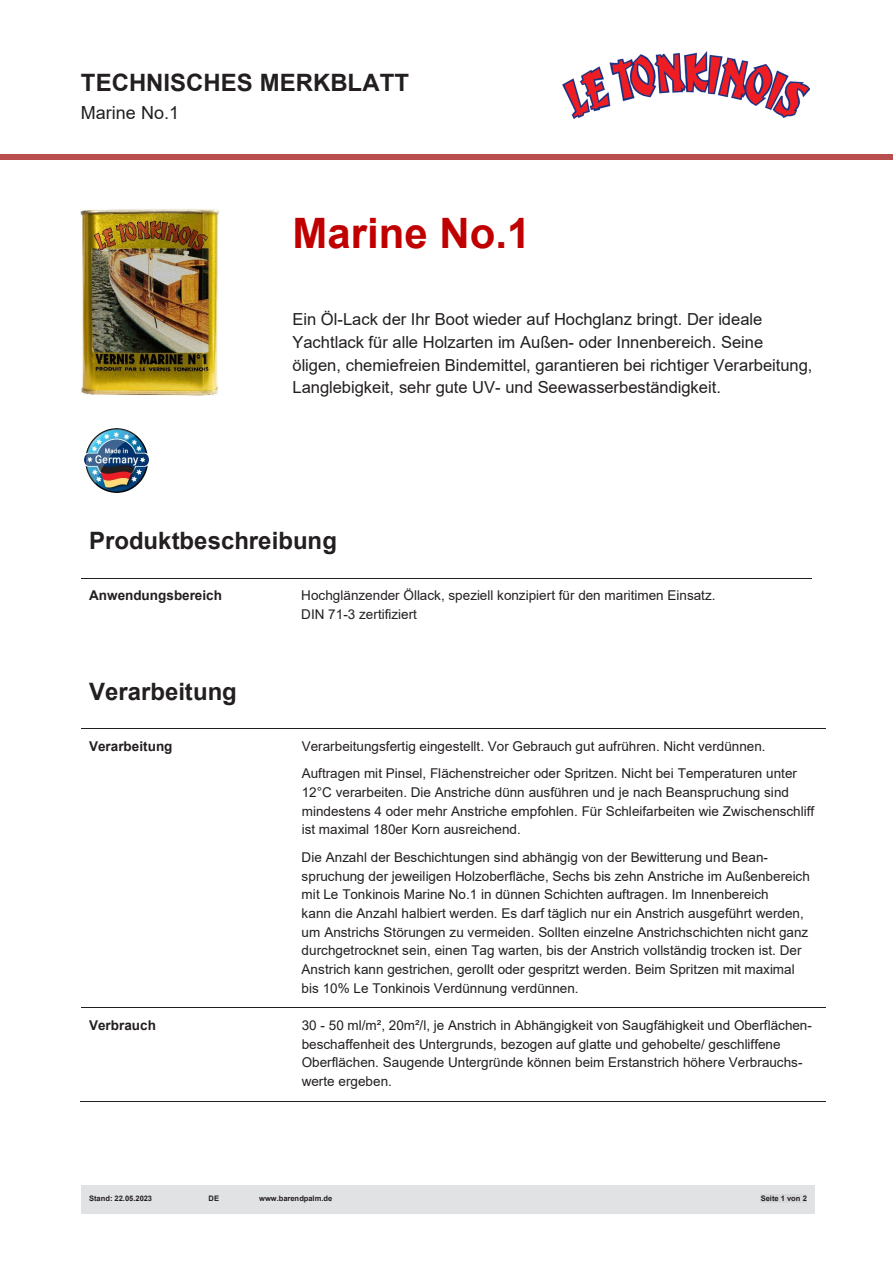
<style>
.page{position:relative;width:893px;height:1263px;background:#fff}
.page>*{position:absolute;margin:0;border:0;box-sizing:border-box;transform-origin:0 0}
.t1{font:700 42px "Arial";color:#c00000}
.t2{font:700 24px "Arial";color:#231f20}
.t3{font:18px "Arial";color:#231f20}
.t4{font:16.5px/22.8px "Arial";color:#231f20}
.t5{font:13.5px/18.6px "Arial";letter-spacing:.005em;color:#231f20}
.t6{font:700 13.5px "Arial";color:#231f20}
.t7{font:700 7.5px "Arial";letter-spacing:-.01em;color:#231f20}
</style>
<div class="page">
<div style="left:0;top:154px;width:893px;height:6px;background:#b94e4e"></div>
<div style="left:81px;top:1185px;width:96px;height:28px;background:#e1e2e4"></div>
<div style="left:177px;top:1185px;width:74px;height:28px;background:#e1e2e4"></div>
<div style="left:251px;top:1185px;width:298px;height:28px;background:#e1e2e4"></div>
<div style="left:549px;top:1185px;width:265px;height:28px;background:#e1e2e4"></div>
<div style="left:761px;top:1194px;width:20px;height:9px;background:#d7d8da"></div>
<div style="left:785px;top:1194px;width:18px;height:9px;background:#d7d8da"></div>
<img style="left:562px;top:51px;width:247px;height:67px">
<hr style="left:81px;top:578px;width:212px;height:1px;background:#231f20">
<hr style="left:294px;top:578px;width:517px;height:1px;background:#231f20">
<hr style="left:81px;top:729px;width:213px;height:1px;background:#231f20">
<hr style="left:294px;top:729px;width:531px;height:1px;background:#231f20">
<hr style="left:81px;top:1007px;width:213px;height:1px;background:#231f20">
<hr style="left:294px;top:1007px;width:531px;height:1px;background:#231f20">
<hr style="left:80px;top:1101px;width:214px;height:1px;background:#231f20">
<hr style="left:293px;top:1101px;width:532px;height:1px;background:#231f20">
<img style="left:81px;top:208px;width:138px;height:187px">
<img style="left:85px;top:429px;width:63px;height:64px">
<p class="t2" style="left:81px;top:66px;width:330px">TECHNISCHES MERKBLATT</p>
<p class="t3" style="left:81px;top:100px;width:100px">Marine No.1</p>
<p class="t1" style="left:292px;top:203px;width:239px">Marine No.1</p>
<p class="t4" style="left:292px;top:308px;width:521px">Ein Öl-Lack der Ihr Boot wieder auf Hochglanz bringt. Der ideale Yachtlack für alle Holzarten im Außen- oder Innenbereich. Seine öligen, chemiefreien Bindemittel, garantieren bei richtiger Verarbeitung, Langlebigkeit, sehr gute UV- und Seewasserbeständigkeit.</p>
<p class="t2" style="left:89px;top:524px;width:249px">Produktbeschreibung</p>
<p class="t6" style="left:89px;top:586px;width:134px">Anwendungsbereich</p>
<p class="t5" style="left:301px;top:586px;width:416px">Hochglänzender Öllack, speziell konzipiert für den maritimen Einsatz.<br>DIN 71-3 zertifiziert</p>
<p class="t2" style="left:89px;top:674px;width:149px">Verarbeitung</p>
<p class="t6" style="left:89px;top:737px;width:85px">Verarbeitung</p>
<p class="t5" style="left:302px;top:732px;width:497px;line-height:27.6px">Verarbeitungsfertig eingestellt. Vor Gebrauch gut aufrühren. Nicht verdünnen.<br>Auftragen mit Pinsel, Flächenstreicher oder Spritzen. Nicht bei Temperaturen unter</p>
<p class="t5" style="left:302px;top:783px;width:514px">12°C verarbeiten. Die Anstriche dünn ausführen und je nach Beanspruchung sind mindestens 4 oder mehr Anstriche empfohlen. Für Schleifarbeiten wie Zwischenschliff ist maximal 180er Korn ausreichend.</p>
<p class="t5" style="left:302px;top:848px;width:510px">Die Anzahl der Beschichtungen sind abhängig von der Bewitterung und Bean&shy;spruchung der jeweiligen Holzoberfläche, Sechs bis zehn Anstriche im Außenbereich mit Le Tonkinois Marine No.1 in dünnen Schichten auftragen. Im Innenbereich<br>kann die Anzahl halbiert werden. Es darf täglich nur ein Anstrich ausgeführt werden, um Anstrichs Störungen zu vermeiden. Sollten einzelne Anstrichschichten nicht ganz durchgetrocknet sein, einen Tag warten, bis der Anstrich vollständig trocken ist. Der Anstrich kann gestrichen, gerollt oder gespritzt werden. Beim Spritzen mit maximal bis 10% Le Tonkinois Verdünnung verdünnen.</p>
<p class="t6" style="left:89px;top:1015px;width:68px">Verbrauch</p>
<p class="t5" style="left:302px;top:1016px;width:512px">30 - 50 ml/m², 20m²/l, je Anstrich in Abhängigkeit von Saugfähigkeit und Oberflächen&shy;beschaffenheit des Untergrunds, bezogen auf glatte und gehobelte/ geschliffene Oberflächen. Saugende Untergründe können beim Erstanstrich höhere Verbrauchs&shy;werte ergeben.</p>
<p class="t7" style="left:89px;top:1193px;width:65px">Stand: 22.05.2023</p>
<p class="t7" style="left:209px;top:1193px;width:12px">DE</p>
<p class="t7" style="left:259px;top:1193px;width:75px">www.barendpalm.de</p>
<p class="t7" style="left:761px;top:1193px;width:48px">Seite 1 von 2</p>
</div>
